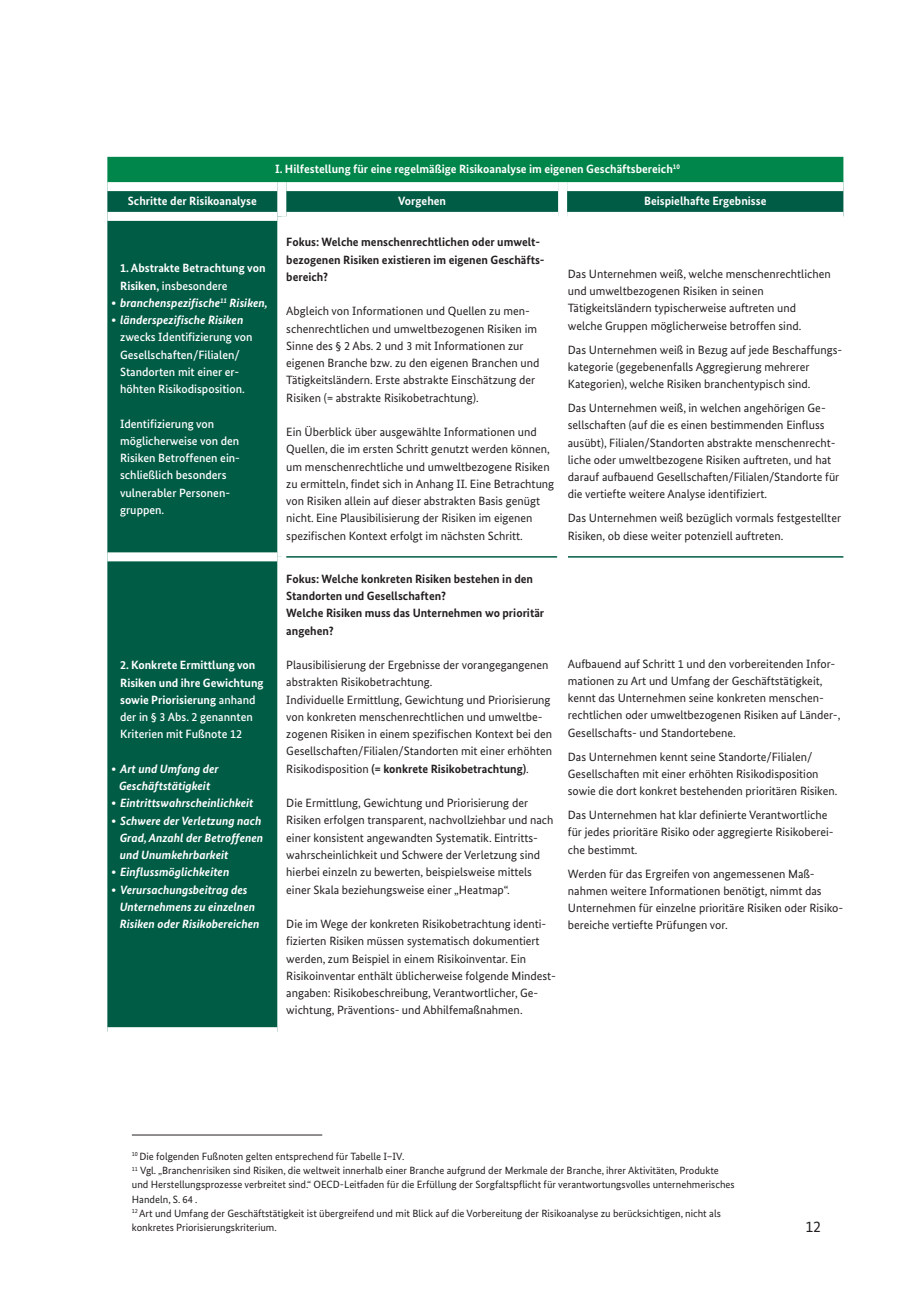
<style>
.page{position:relative;width:919px;height:1289px;background:#fff}
.page>*{position:absolute;margin:0;border:0;box-sizing:border-box;transform-origin:0 0}
.t1{font:15.75px "Bundes Sans";color:#231f20}
.t2{font:12px/17.2px "Bundes Sans";color:#231f20}
.t3{font:700 12px/17.2px "Bundes Sans";color:#fff}
.t4{font:italic 700 12px/17.2px "Bundes Sans";color:#fff}
.t5{font:500 12px/17.2px "Bundes Sans";color:#fff}
.t6{font:700 12px/17.2px "Bundes Sans";color:#231f20}
.t7{font:10.5px/14.2px "Bundes Sans";color:#231f20}
.s1{font-weight:500}
.s2{font-style:normal}
.s3{font-weight:700}
.s4{font-weight:700;font-style:italic}
</style>
<div class="page">
<div style="left:107px;top:221px;width:170px;height:806px;background:#005c45"></div>
<svg style="left:107px;top:157px;width:736px;height:55px;background:#027349"></svg>
<div style="left:277px;top:182px;width:9px;height:34px;background:#fff"></div>
<div style="left:558px;top:182px;width:9px;height:39px;background:#fff"></div>
<div style="left:107px;top:552px;width:170px;height:9px;background:#fff"></div>
<div style="left:107px;top:182px;width:170px;height:9px;background:#fff"></div>
<div style="left:286px;top:182px;width:272px;height:9px;background:#fff"></div>
<div style="left:567px;top:182px;width:276px;height:9px;background:#fff"></div>
<hr style="left:286px;top:556px;width:271px;height:1px;background:#005c45">
<hr style="left:568px;top:556px;width:275px;height:1px;background:#005c45">
<hr style="left:132px;top:1134px;width:190px;height:1px;background:#231f20">
<p class="t3" style="left:275px;top:160px;width:406px">I. Hilfestellung für eine regelmäßige Risikoanalyse im eigenen Geschäftsbereich<sup>10</sup></p>
<p class="t3" style="left:128px;top:192px;width:130px">Schritte der Risikoanalyse</p>
<p class="t3" style="left:398px;top:192px;width:49px">Vorgehen</p>
<p class="t3" style="left:644px;top:192px;width:124px">Beispielhafte Ergebnisse</p>
<p class="t3" style="left:120px;top:259px;width:147px">1. Abstrakte Betrachtung von<br>Risiken, <span class="s1">insbesondere</span></p>
<p class="t4" style="left:112px;top:294px;width:158px"><span class="s2">•</span> branchenspezifische<sup>11</sup> Risiken,</p>
<p class="t5" style="left:120px;top:311px;width:134px;text-indent:-9px"><span class="s3">•</span> <span class="s4">länderspezifische Risiken </span>zwecks Identifizierung von<br>Gesellschaften/Filialen/<br>Standorten mit einer er&shy;höhten Risikodisposition.</p>
<p class="t5" style="left:120px;top:415px;width:121px">Identifizierung von möglicherweise von den<br>Risiken Betroffenen ein&shy;schließlich besonders vulnerabler Personen&shy;gruppen.</p>
<p class="t3" style="left:120px;top:656px;width:145px">2. Konkrete Ermittlung von<br>Risiken und ihre Gewichtung sowie Priorisierung <span class="s1">anhand der in § 3 Abs. 2 genannten<br>Kriterien mit Fußnote 12</span></p>
<p class="t4" style="left:112px;top:760px;width:109px;text-align:center"><span class="s2">•</span> Art und Umfang der<br>Geschäftstätigkeit</p>
<p class="t4" style="left:112px;top:794px;width:143px"><span class="s2">•</span> Eintrittswahrscheinlichkeit</p>
<p class="t4" style="left:120px;top:811px;width:145px;text-indent:-8px"><span class="s2">•</span> Schwere der Verletzung nach<br>Grad, Anzahl der Betroffenen und Unumkehrbarkeit</p>
<p class="t4" style="left:112px;top:863px;width:119px"><span class="s2">•</span> Einflussmöglichkeiten</p>
<p class="t4" style="left:120px;top:880px;width:141px;text-indent:-8px"><span class="s2">•</span> Verursachungsbeitrag des<br>Unternehmens zu einzelnen<br>Risiken oder Risikobereichen</p>
<p class="t6" style="left:286px;top:233px;width:260px">Fokus: Welche menschenrechtlichen oder umwelt&shy;bezogenen Risiken existieren im eigenen Geschäfts&shy;bereich?</p>
<p class="t2" style="left:286px;top:302px;width:254px">Abgleich von Informationen und Quellen zu men&shy;schenrechtlichen und umweltbezogenen Risiken im Sinne des § 2 Abs. 2 und 3 mit Informationen zur eigenen Branche bzw. zu den eigenen Branchen und Tätigkeitsländern. Erste abstrakte Einschätzung der Risiken (= abstrakte Risikobetrachtung).</p>
<p class="t2" style="left:286px;top:423px;width:269px">Ein Überblick über ausgewählte Informationen und Quellen, die im ersten Schritt genutzt werden können, um menschenrechtliche und umweltbezogene Risiken zu ermitteln, findet sich in Anhang II. Eine Betrachtung von Risiken allein auf dieser abstrakten Basis genügt nicht. Eine Plausibilisierung der Risiken im eigenen spezifischen Kontext erfolgt im nächsten Schritt.</p>
<p class="t2" style="left:568px;top:265px;width:264px">Das Unternehmen weiß, welche menschenrechtlichen und umweltbezogenen Risiken in seinen Tätigkeitsländern typischerweise auftreten und welche Gruppen möglicherweise betroffen sind.</p>
<p class="t2" style="left:568px;top:341px;width:276px">Das Unternehmen weiß in Bezug auf jede Beschaffungs&shy;kategorie (gegebenenfalls Aggregierung mehrerer<br>Kategorien), welche Risiken branchentypisch sind.</p>
<p class="t2" style="left:568px;top:399px;width:273px">Das Unternehmen weiß, in welchen angehörigen Ge&shy;sellschaften (auf die es einen bestimmenden Einfluss ausübt), Filialen/Standorten abstrakte menschenrecht&shy;liche oder umweltbezogene Risiken auftreten, und hat darauf aufbauend Gesellschaften/Filialen/Standorte für die vertiefte weitere Analyse identifiziert.</p>
<p class="t2" style="left:568px;top:509px;width:275px">Das Unternehmen weiß bezüglich vormals festgestellter<br>Risiken, ob diese weiter potenziell auftreten.</p>
<p class="t6" style="left:286px;top:570px;width:248px">Fokus: Welche konkreten Risiken bestehen in den<br>Standorten und Gesellschaften?</p>
<p class="t6" style="left:286px;top:604px;width:259px">Welche Risiken muss das Unternehmen wo prioritär angehen?</p>
<p class="t2" style="left:286px;top:656px;width:264px">Plausibilisierung der Ergebnisse der vorangegangenen abstrakten Risikobetrachtung.</p>
<p class="t2" style="left:286px;top:690px;width:267px">Individuelle Ermittlung, Gewichtung und Priorisierung von konkreten menschenrechtlichen und umweltbe&shy;zogenen Risiken in einem spezifischen Kontext bei den Gesellschaften/Filialen/Standorten mit einer erhöhten Risikodisposition <span class="s3">(= konkrete Risikobetrachtung)</span>.</p>
<p class="t2" style="left:286px;top:794px;width:269px">Die Ermittlung, Gewichtung und Priorisierung der Risiken erfolgen transparent, nachvollziehbar und nach einer konsistent angewandten Systematik. Eintritts&shy;wahrscheinlichkeit und Schwere der Verletzung sind hierbei einzeln zu bewerten, beispielsweise mittels einer Skala beziehungsweise einer „Heatmap“.</p>
<p class="t2" style="left:286px;top:915px;width:271px">Die im Wege der konkreten Risikobetrachtung identi&shy;fizierten Risiken müssen systematisch dokumentiert werden, zum Beispiel in einem Risikoinventar. Ein Risikoinventar enthält üblicherweise folgende Mindest&shy;angaben: Risikobeschreibung, Verantwortlicher, Ge&shy;wichtung, Präventions- und Abhilfemaßnahmen.</p>
<p class="t2" style="left:568px;top:654px;width:274px">Aufbauend auf Schritt 1 und den vorbereitenden Infor&shy;mationen zu Art und Umfang der Geschäftstätigkeit, kennt das Unternehmen seine konkreten menschen&shy;rechtlichen oder umweltbezogenen Risiken auf Länder-, Gesellschafts- und Standortebene.</p>
<p class="t2" style="left:568px;top:747px;width:271px">Das Unternehmen kennt seine Standorte/Filialen/<br>Gesellschaften mit einer erhöhten Risikodisposition sowie die dort konkret bestehenden prioritären Risiken.</p>
<p class="t2" style="left:568px;top:806px;width:267px">Das Unternehmen hat klar definierte Verantwortliche für jedes prioritäre Risiko oder aggregierte Risikoberei&shy;che bestimmt.</p>
<p class="t2" style="left:568px;top:864px;width:277px">Werden für das Ergreifen von angemessenen Maß&shy;nahmen weitere Informationen benötigt, nimmt das Unternehmen für einzelne prioritäre Risiken oder Risiko&shy;bereiche vertiefte Prüfungen vor.</p>
<p class="t7" style="left:132px;top:1148px;width:604px"><sup>10</sup> Die folgenden Fußnoten gelten entsprechend für Tabelle I–IV.<br><sup>11</sup> Vgl. „Branchenrisiken sind Risiken, die weltweit innerhalb einer Branche aufgrund der Merkmale der Branche, ihrer Aktivitäten, Produkte und Herstellungsprozesse verbreitet sind.“ OECD-Leitfaden für die Erfüllung der Sorgfaltspflicht für verantwortungsvolles unternehmerisches Handeln, S. 64 .<br><sup>12</sup> Art und Umfang der Geschäftstätigkeit ist übergreifend und mit Blick auf die Vorbereitung der Risikoanalyse zu berücksichtigen, nicht als konkretes Priorisierungskriterium.</p>
<h1 class="t1" style="left:805px;top:1216px;width:17px">12</h1>
</div>
